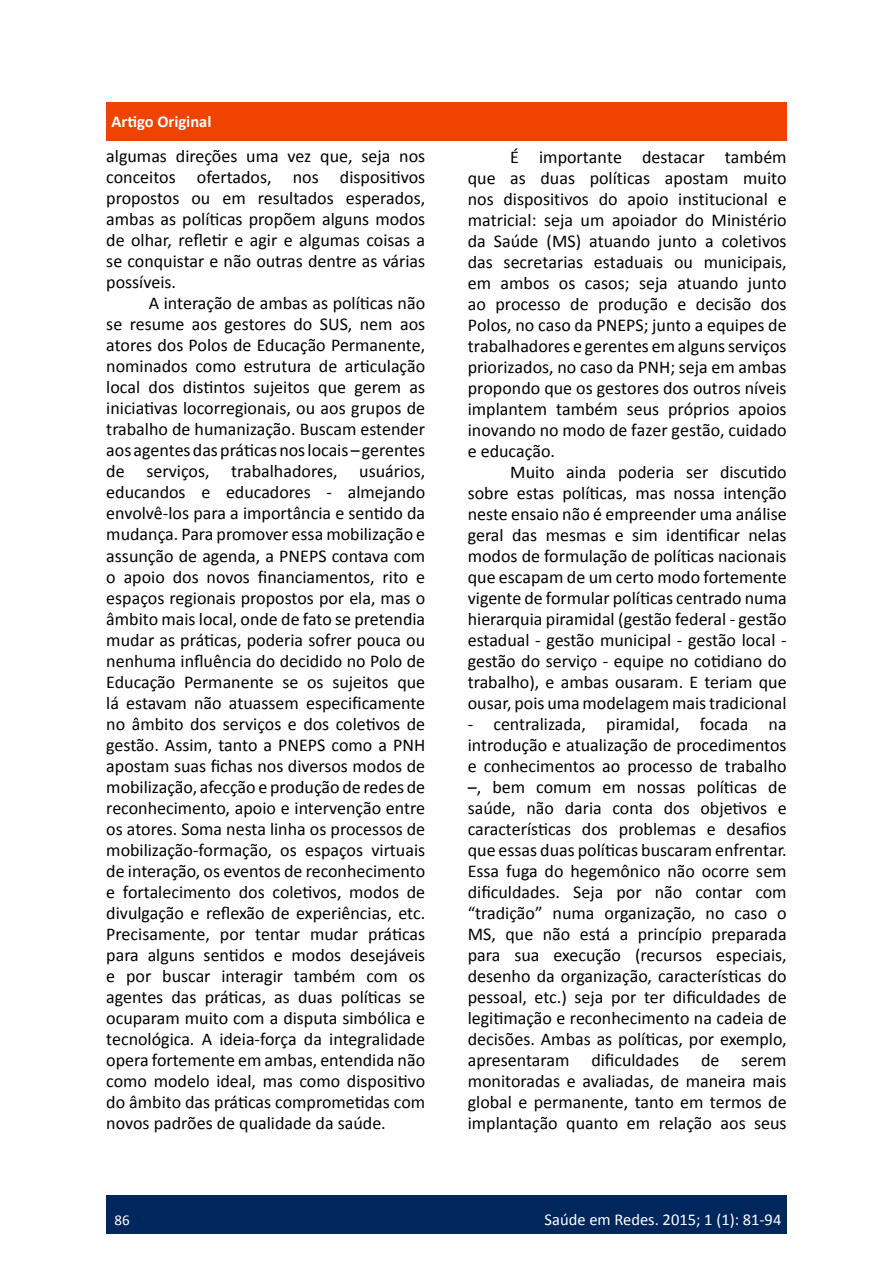
<style>
.page{position:relative;width:893px;height:1263px;background:#fff}
.page>*{position:absolute;margin:0;border:0;box-sizing:border-box;transform-origin:0 0}
.t1{font:18px/21px "Calibri";color:#000;text-align:justify}
.t2{font:16.5px "Calibri";color:#fff}
.t3{font:700 16.5px "Calibri";color:#fff}
.t4{font:15px "Calibri";color:#fff}
</style>
<div class="page">
<div style="left:106px;top:1195px;width:681px;height:38px;background:#00265e"></div>
<div style="left:106px;top:102px;width:681px;height:38px;background:#f04200"></div>
<p class="t3" style="left:112px;top:110px;width:101px">Artigo Original</p>
<p class="t1" style="left:106px;top:145px;width:320px">algumas direções uma vez que, seja nos conceitos ofertados, nos dispositivos propostos ou em resultados esperados, ambas as políticas propõem alguns modos de olhar, refletir e agir e algumas coisas a se conquistar e não outras dentre as várias possíveis.</p>
<p class="t1" style="left:106px;top:292px;width:320px;text-indent:43px">A interação de ambas as políticas não se resume aos gestores do SUS, nem aos atores dos Polos de Educação Permanente, nominados como estrutura de articulação local dos distintos sujeitos que gerem as iniciativas locorregionais, ou aos grupos de trabalho de humanização. Buscam estender aos agentes das práticas nos locais – gerentes de serviços, trabalhadores, usuários, educandos e educadores - almejando envolvê-los para a importância e sentido da mudança. Para promover essa mobilização e assunção de agenda, a PNEPS contava com o apoio dos novos financiamentos, rito e espaços regionais propostos por ela, mas o âmbito mais local, onde de fato se pretendia mudar as práticas, poderia sofrer pouca ou nenhuma influência do decidido no Polo de Educação Permanente se os sujeitos que lá estavam não atuassem especificamente no âmbito dos serviços e dos coletivos de gestão. Assim, tanto a PNEPS como a PNH apostam suas fichas nos diversos modos de mobilização, afecção e produção de redes de reconhecimento, apoio e intervenção entre os atores. Soma nesta linha os processos de mobilização-formação, os espaços virtuais de interação, os eventos de reconhecimento e fortalecimento dos coletivos, modos de divulgação e reflexão de experiências, etc.<br>Precisamente, por tentar mudar práticas para alguns sentidos e modos desejáveis e por buscar interagir também com os agentes das práticas, as duas políticas se ocuparam muito com a disputa simbólica e tecnológica. A ideia-força da integralidade opera fortemente em ambas, entendida não como modelo ideal, mas como dispositivo do âmbito das práticas comprometidas com novos padrões de qualidade da saúde.</p>
<p class="t1" style="left:468px;top:146px;width:320px;text-indent:43px">É importante destacar também que as duas políticas apostam muito nos dispositivos do apoio institucional e matricial: seja um apoiador do Ministério da Saúde (MS) atuando junto a coletivos das secretarias estaduais ou municipais, em ambos os casos; seja atuando junto ao processo de produção e decisão dos Polos, no caso da PNEPS; junto a equipes de trabalhadores e gerentes em alguns serviços priorizados, no caso da PNH; seja em ambas propondo que os gestores dos outros níveis implantem também seus próprios apoios inovando no modo de fazer gestão, cuidado e educação.</p>
<p class="t1" style="left:468px;top:461px;width:320px;text-indent:43px">Muito ainda poderia ser discutido sobre estas políticas, mas nossa intenção neste ensaio não é empreender uma análise geral das mesmas e sim identificar nelas modos de formulação de políticas nacionais que escapam de um certo modo fortemente vigente de formular políticas centrado numa hierarquia piramidal (gestão federal - gestão estadual - gestão municipal - gestão local - gestão do serviço - equipe no cotidiano do trabalho), e ambas ousaram. E teriam que ousar, pois uma modelagem mais tradicional</p>
<p class="t1" style="left:468px;top:713px;width:320px">- centralizada, piramidal, focada na introdução e atualização de procedimentos e conhecimentos ao processo de trabalho –, bem comum em nossas políticas de saúde, não daria conta dos objetivos e características dos problemas e desafios que essas duas políticas buscaram enfrentar.<br>Essa fuga do hegemônico não ocorre sem dificuldades. Seja por não contar com “tradição” numa organização, no caso o MS, que não está a princípio preparada para sua execução (recursos especiais, desenho da organização, características do pessoal, etc.) seja por ter dificuldades de legitimação e reconhecimento na cadeia de decisões. Ambas as políticas, por exemplo, apresentaram dificuldades de serem monitoradas e avaliadas, de maneira mais global e permanente, tanto em termos de implantação quanto em relação aos seus</p>
<p class="t4" style="left:115px;top:1209px;width:17px">86</p>
<p class="t2" style="left:545px;top:1208px;width:238px">Saúde em Redes. 2015; 1 (1): 81-94</p>
</div>
